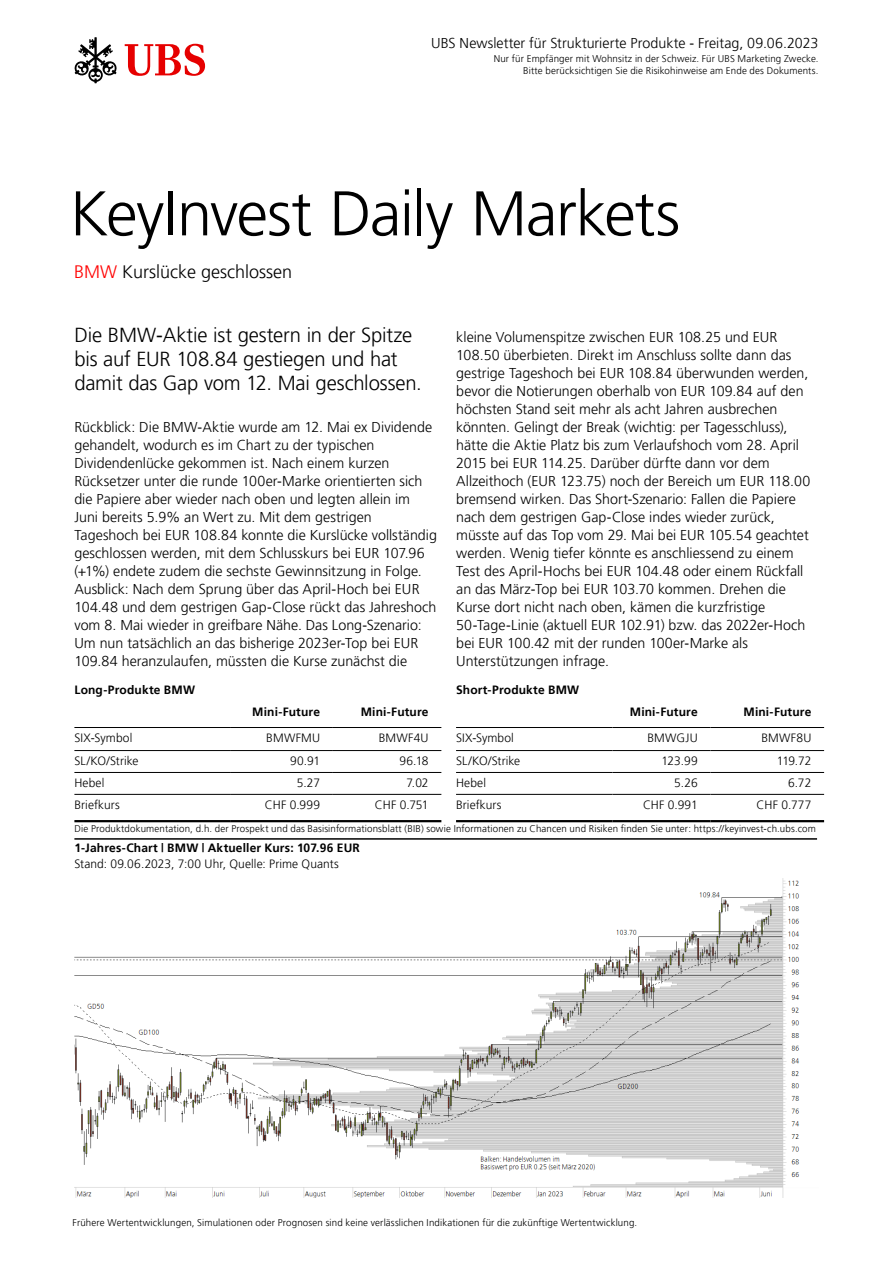
<style>
.page{position:relative;width:893px;height:1263px;background:#fff}
.page>*{position:absolute;margin:0;border:0;box-sizing:border-box;transform-origin:0 0}
.t1{font:300 63px "Frutiger 45";letter-spacing:-.02em;color:#000}
.t2{font:300 20.25px/24px "Frutiger 45";letter-spacing:-.01em;color:#000}
.t3{font:300 18px "Frutiger 45";color:#000}
.t4{font:300 14.25px/18px "Frutiger 45";color:#000}
.t5{font:300 12px "Frutiger 45";letter-spacing:.01em;color:#000}
.t6{font:300 12px "Frutiger 45";letter-spacing:.01em;color:#000}
.t7{font:300 9.75px/12px "Frutiger 45";letter-spacing:.015em;color:#000;text-align:right}
.s1{color:#f00}
</style>
<div class="page">
<svg style="left:125px;top:44px;width:80px;height:32px"></svg>
<svg style="left:74px;top:37px;width:43px;height:46px"></svg>
<img style="left:74px;top:878px;width:726px;height:319px">
<hr style="left:231px;top:750px;width:102px;height:1px;background:#000">
<hr style="left:74px;top:727px;width:157px;height:1px;background:#000">
<hr style="left:231px;top:727px;width:102px;height:1px;background:#000">
<hr style="left:333px;top:727px;width:108px;height:1px;background:#000">
<hr style="left:74px;top:750px;width:157px;height:1px;background:#000">
<hr style="left:333px;top:750px;width:108px;height:1px;background:#000">
<hr style="left:74px;top:772px;width:157px;height:1px;background:#000">
<hr style="left:231px;top:772px;width:102px;height:1px;background:#000">
<hr style="left:333px;top:772px;width:108px;height:1px;background:#000">
<hr style="left:74px;top:794px;width:157px;height:1px;background:#000">
<hr style="left:231px;top:794px;width:102px;height:1px;background:#000">
<hr style="left:333px;top:794px;width:108px;height:1px;background:#000">
<hr style="left:74px;top:820px;width:157px;height:2px;background:#000">
<hr style="left:231px;top:820px;width:102px;height:2px;background:#000">
<hr style="left:333px;top:820px;width:108px;height:2px;background:#000">
<hr style="left:710px;top:750px;width:114px;height:1px;background:#000">
<hr style="left:456px;top:727px;width:156px;height:1px;background:#000">
<hr style="left:612px;top:727px;width:98px;height:1px;background:#000">
<hr style="left:710px;top:727px;width:114px;height:1px;background:#000">
<hr style="left:456px;top:750px;width:156px;height:1px;background:#000">
<hr style="left:612px;top:750px;width:98px;height:1px;background:#000">
<hr style="left:456px;top:772px;width:156px;height:1px;background:#000">
<hr style="left:612px;top:772px;width:98px;height:1px;background:#000">
<hr style="left:710px;top:772px;width:114px;height:1px;background:#000">
<hr style="left:456px;top:794px;width:156px;height:1px;background:#000">
<hr style="left:612px;top:794px;width:98px;height:1px;background:#000">
<hr style="left:710px;top:794px;width:114px;height:1px;background:#000">
<hr style="left:456px;top:820px;width:156px;height:2px;background:#000">
<hr style="left:612px;top:820px;width:98px;height:2px;background:#000">
<hr style="left:710px;top:820px;width:114px;height:2px;background:#000">
<hr style="left:74px;top:838px;width:743px;height:2px;background:#000">
<p class="t4" style="left:431px;top:34px;width:389px">UBS Newsletter für Strukturierte Produkte - Freitag, 09.06.2023</p>
<p class="t7" style="left:494px;top:53px;width:326px">Nur für Empfänger mit Wohnsitz in der Schweiz. Für UBS Marketing Zwecke.<br>Bitte berücksichtigen Sie die Risikohinweise am Ende des Dokuments.</p>
<h1 class="t1" style="left:70px;top:177px;width:612px">KeyInvest Daily Markets</h1>
<p class="t3" style="left:74px;top:261px;width:220px"><span class="s1">BMW</span> Kurslücke geschlossen</p>
<h2 class="t2" style="left:74px;top:323px;width:349px">Die BMW-Aktie ist gestern in der Spitze bis auf EUR 108.84 gestiegen und hat damit das Gap vom 12. Mai geschlossen.</h2>
<p class="t4" style="left:74px;top:418px;width:364px">Rückblick: Die BMW-Aktie wurde am 12. Mai ex Dividende gehandelt, wodurch es im Chart zu der typischen Dividendenlücke gekommen ist. Nach einem kurzen Rücksetzer unter die runde 100er-Marke orientierten sich die Papiere aber wieder nach oben und legten allein im Juni bereits 5.9% an Wert zu. Mit dem gestrigen Tageshoch bei EUR 108.84 konnte die Kurslücke vollständig geschlossen werden, mit dem Schlusskurs bei EUR 107.96 (+1%) endete zudem die sechste Gewinnsitzung in Folge.<br>Ausblick: Nach dem Sprung über das April-Hoch bei EUR 104.48 und dem gestrigen Gap-Close rückt das Jahreshoch vom 8. Mai wieder in greifbare Nähe. Das Long-Szenario:<br>Um nun tatsächlich an das bisherige 2023er-Top bei EUR 109.84 heranzulaufen, müssten die Kurse zunächst die</p>
<p class="t6" style="left:252px;top:704px;width:69px">Mini-Future</p>
<p class="t6" style="left:361px;top:704px;width:69px">Mini-Future</p>
<p class="t5" style="left:74px;top:731px;width:59px">SIX-Symbol</p>
<p class="t5" style="left:266px;top:731px;width:55px">BMWFMU</p>
<p class="t5" style="left:379px;top:731px;width:51px">BMWF4U</p>
<p class="t5" style="left:74px;top:754px;width:66px">SL/KO/Strike</p>
<p class="t5" style="left:290px;top:754px;width:32px">90.91</p>
<p class="t5" style="left:400px;top:754px;width:31px">96.18</p>
<p class="t5" style="left:74px;top:776px;width:32px">Hebel</p>
<p class="t5" style="left:297px;top:776px;width:25px">5.27</p>
<p class="t5" style="left:406px;top:776px;width:24px">7.02</p>
<p class="t5" style="left:74px;top:797px;width:47px">Briefkurs</p>
<p class="t5" style="left:265px;top:797px;width:57px">CHF 0.999</p>
<p class="t5" style="left:375px;top:797px;width:55px">CHF 0.751</p>
<p class="t4" style="left:456px;top:328px;width:355px">kleine Volumenspitze zwischen EUR 108.25 und EUR 108.50 überbieten. Direkt im Anschluss sollte dann das gestrige Tageshoch bei EUR 108.84 überwunden werden, bevor die Notierungen oberhalb von EUR 109.84 auf den höchsten Stand seit mehr als acht Jahren ausbrechen könnten. Gelingt der Break (wichtig: per Tagesschluss), hätte die Aktie Platz bis zum Verlaufshoch vom 28. April 2015 bei EUR 114.25. Darüber dürfte dann vor dem Allzeithoch (EUR 123.75) noch der Bereich um EUR 118.00 bremsend wirken. Das Short-Szenario: Fallen die Papiere nach dem gestrigen Gap-Close indes wieder zurück, müsste auf das Top vom 29. Mai bei EUR 105.54 geachtet werden. Wenig tiefer könnte es anschliessend zu einem Test des April-Hochs bei EUR 104.48 oder einem Rückfall an das März-Top bei EUR 103.70 kommen. Drehen die Kurse dort nicht nach oben, kämen die kurzfristige 50-Tage-Linie (aktuell EUR 102.91) bzw. das 2022er-Hoch bei EUR 100.42 mit der runden 100er-Marke als Unterstützungen infrage.</p>
<p class="t6" style="left:74px;top:682px;width:122px">Long-Produkte BMW</p>
<p class="t6" style="left:456px;top:682px;width:125px">Short-Produkte BMW</p>
<p class="t6" style="left:630px;top:704px;width:69px">Mini-Future</p>
<p class="t6" style="left:743px;top:704px;width:69px">Mini-Future</p>
<p class="t5" style="left:456px;top:731px;width:59px">SIX-Symbol</p>
<p class="t5" style="left:647px;top:731px;width:52px">BMWGJU</p>
<p class="t5" style="left:761px;top:731px;width:51px">BMWF8U</p>
<p class="t5" style="left:456px;top:754px;width:66px">SL/KO/Strike</p>
<p class="t5" style="left:661px;top:754px;width:38px">123.99</p>
<p class="t5" style="left:777px;top:754px;width:36px">119.72</p>
<p class="t5" style="left:456px;top:776px;width:32px">Hebel</p>
<p class="t5" style="left:674px;top:776px;width:25px">5.26</p>
<p class="t5" style="left:788px;top:776px;width:25px">6.72</p>
<p class="t5" style="left:456px;top:797px;width:47px">Briefkurs</p>
<p class="t5" style="left:643px;top:797px;width:56px">CHF 0.991</p>
<p class="t5" style="left:757px;top:797px;width:56px">CHF 0.777</p>
<p class="t7" style="left:74px;top:822px;width:743px">Die Produktdokumentation, d.h. der Prospekt und das Basisinformationsblatt (BIB) sowie Informationen zu Chancen und Risiken finden Sie unter: https://keyinvest-ch.ubs.com</p>
<p class="t6" style="left:74px;top:841px;width:287px">1-Jahres-Chart | BMW | Aktueller Kurs: 107.96 EUR</p>
<p class="t5" style="left:74px;top:857px;width:266px">Stand: 09.06.2023, 7:00 Uhr, Quelle: Prime Quants</p>
<p class="t7" style="left:73px;top:1216px;width:566px">Frühere Wertentwicklungen, Simulationen oder Prognosen sind keine verlässlichen Indikationen für die zukünftige Wertentwicklung.</p>
</div>
